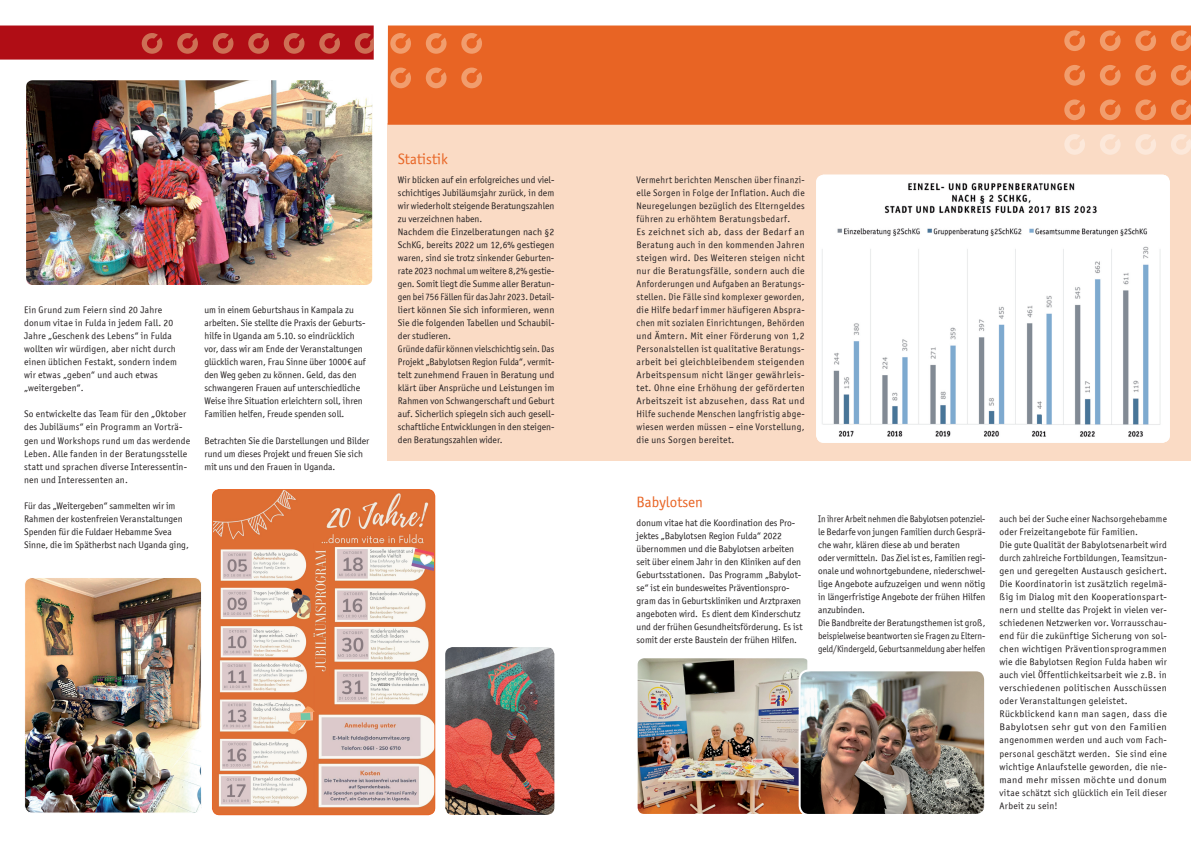
<style>
.page{position:relative;width:1191px;height:845px;background:#fff}
.page>*{position:absolute;margin:0;border:0;box-sizing:border-box;transform-origin:0 0}
.t1{font:15px "Officina Sans ITCTT Book";color:#e86424}
.t2{font:9.5px/13px "Officina Sans ITCTT Book";letter-spacing:.015em;color:#231f20}
.t3{font:9.5px/13px "Officina Sans ITCTT Book";letter-spacing:.015em;color:#231f20;scale:.95 1}
.t4{font:9.5px/13px "Officina Sans ITCTT Book";letter-spacing:.035em;color:#231f20;scale:.96 1}
.t5{font:9.5px/13px "Officina Sans ITCTT Book";letter-spacing:.015em;color:#231f20;scale:.92 1}
</style>
<div class="page">
<div style="left:388px;top:123px;width:803px;height:338px;background:#fadbc5"></div>
<div style="left:0;top:26px;width:374px;height:117px;background:#b00d15"></div>
<div style="left:388px;top:26px;width:803px;height:99px;background:#e86424"></div>
<svg style="left:142px;top:33px;width:20px;height:21px"></svg>
<svg style="left:177px;top:33px;width:21px;height:21px"></svg>
<svg style="left:213px;top:33px;width:20px;height:21px"></svg>
<svg style="left:248px;top:33px;width:21px;height:21px"></svg>
<svg style="left:284px;top:33px;width:20px;height:21px"></svg>
<svg style="left:319px;top:33px;width:21px;height:21px"></svg>
<svg style="left:355px;top:33px;width:19px;height:21px"></svg>
<svg style="left:390px;top:33px;width:21px;height:21px"></svg>
<svg style="left:426px;top:33px;width:20px;height:21px"></svg>
<svg style="left:461px;top:33px;width:21px;height:21px"></svg>
<svg style="left:390px;top:68px;width:21px;height:20px"></svg>
<svg style="left:426px;top:68px;width:20px;height:20px"></svg>
<svg style="left:461px;top:68px;width:21px;height:20px"></svg>
<svg style="left:1064px;top:30px;width:21px;height:21px"></svg>
<svg style="left:1100px;top:30px;width:20px;height:21px"></svg>
<svg style="left:1135px;top:30px;width:21px;height:21px"></svg>
<svg style="left:1171px;top:30px;width:20px;height:21px"></svg>
<svg style="left:1064px;top:65px;width:21px;height:21px"></svg>
<svg style="left:1100px;top:65px;width:20px;height:21px"></svg>
<svg style="left:1135px;top:65px;width:21px;height:21px"></svg>
<svg style="left:1171px;top:65px;width:20px;height:21px"></svg>
<svg style="left:1064px;top:99px;width:21px;height:21px"></svg>
<svg style="left:1100px;top:99px;width:20px;height:21px"></svg>
<svg style="left:1135px;top:99px;width:21px;height:21px"></svg>
<svg style="left:1171px;top:99px;width:20px;height:21px"></svg>
<svg style="left:1064px;top:134px;width:21px;height:21px"></svg>
<svg style="left:1100px;top:134px;width:20px;height:21px"></svg>
<svg style="left:1135px;top:134px;width:21px;height:21px"></svg>
<svg style="left:1171px;top:134px;width:20px;height:21px"></svg>
<div style="left:0;top:60px;width:374px;height:83px;background:#fff"></div>
<img style="left:637px;top:658px;width:348px;height:156px">
<img style="left:816px;top:175px;width:353px;height:268px">
<img style="left:24px;top:78px;width:350px;height:207px">
<img style="left:445px;top:647px;width:109px;height:168px">
<svg style="left:212px;top:489px;width:223px;height:326px"></svg>
<img style="left:24px;top:578px;width:178px;height:235px">
<p class="t2" style="left:24px;top:303px;width:154px">Ein Grund zum Feiern sind 20 Jahre donum vitae in Fulda in jedem Fall. 20<br>Jahre „Geschenk des Lebens“ in Fulda wollten wir würdigen, aber nicht durch einen üblichen Festakt, sondern indem wir etwas „geben“ und auch etwas „weitergeben“.</p>
<p class="t2" style="left:24px;top:408px;width:168px">So entwickelte das Team für den „Oktober des Jubiläums“ ein Programm an Vorträ&shy;gen und Workshops rund um das werdende Leben. Alle fanden in der Beratungsstelle statt und sprachen diverse Interessentin&shy;nen und Interessenten an.</p>
<p class="t2" style="left:24px;top:499px;width:166px">Für das „Weitergeben“ sammelten wir im Rahmen der kostenfreien Veranstaltungen Spenden für die Fuldaer Hebamme Svea Sinne, die im Spätherbst nach Uganda ging,</p>
<p class="t2" style="left:204px;top:303px;width:163px">um in einem Geburtshaus in Kampala zu arbeiten. Sie stellte die Praxis der Geburts&shy;hilfe in Uganda am 5.10. so eindrücklich vor, dass wir am Ende der Veranstaltungen glücklich waren, Frau Sinne über 1000€ auf den Weg geben zu können. Geld, das den schwangeren Frauen auf unterschiedliche Weise ihre Situation erleichtern soll, ihren Familien helfen, Freude spenden soll.</p>
<p class="t2" style="left:204px;top:434px;width:166px">Betrachten Sie die Darstellungen und Bilder rund um dieses Projekt und freuen Sie sich mit uns und den Frauen in Uganda.</p>
<h1 class="t1" style="left:398px;top:150px;width:51px">Statistik</h1>
<p class="t2" style="left:398px;top:173px;width:158px">Wir blicken auf ein erfolgreiches und viel&shy;schichtiges Jubiläumsjahr zurück, in dem wir wiederholt steigende Beratungszahlen zu verzeichnen haben.<br>Nachdem die Einzelberatungen nach §2<br>SchKG, bereits 2022 um 12,6% gestiegen waren, sind sie trotz sinkender Geburten&shy;rate 2023 nochmal um weitere 8,2% gestie&shy;gen. Somit liegt die Summe aller Beratun&shy;gen bei 756 Fällen für das Jahr 2023. Detail&shy;liert können Sie sich informieren, wenn Sie die folgenden Tabellen und Schaubil&shy;der studieren.<br>Gründe dafür können vielschichtig sein. Das Projekt „Babylotsen Region Fulda“, vermit&shy;telt zunehmend Frauen in Beratung und klärt über Ansprüche und Leistungen im Rahmen von Schwangerschaft und Geburt auf. Sicherlich spiegeln sich auch gesell&shy;schaftliche Entwicklungen in den steigen&shy;den Beratungszahlen wider.</p>
<p class="t4" style="left:636px;top:173px;width:177px">Vermehrt berichten Menschen über finanzi&shy;elle Sorgen in Folge der Inflation. Auch die Neuregelungen bezüglich des Elterngeldes führen zu erhöhtem Beratungsbedarf.<br>Es zeichnet sich ab, dass der Bedarf an Beratung auch in den kommenden Jahren steigen wird. Des Weiteren steigen nicht nur die Beratungsfälle, sondern auch die Anforderungen und Aufgaben an Beratungs&shy;stellen. Die Fälle sind komplexer geworden, die Hilfe bedarf immer häufigeren Abspra&shy;chen mit sozialen Einrichtungen, Behörden und Ämtern. Mit einer Förderung von 1,2<br>Personalstellen ist qualitative Beratungs&shy;arbeit bei gleichbleibendem steigenden Arbeitspensum nicht länger gewährleis&shy;tet. Ohne eine Erhöhung der geförderten Arbeitszeit ist abzusehen, dass Rat und Hilfe suchende Menschen langfristig abge&shy;wiesen werden müssen – eine Vorstellung, die uns Sorgen bereitet.</p>
<h1 class="t1" style="left:636px;top:493px;width:68px">Babylotsen</h1>
<p class="t2" style="left:636px;top:516px;width:167px">donum vitae hat die Koordination des Pro&shy;jektes „Babylotsen Region Fulda“ 2022 übernommen und die Babylotsen arbeiten seit über einem Jahr in den Kliniken auf den Geburtsstationen. Das Programm „Babylot&shy;se“ ist ein bundesweites Präventionspro&shy;gram das in Geburtskliniken und Arztpraxen angeboten wird. Es dient dem Kinderschutz und der frühen Gesundheitsförderung. Es ist somit der erste Baustein der frühen Hilfen.</p>
<p class="t5" style="left:818px;top:512px;width:183px">In ihrer Arbeit nehmen die Babylotsen potenziel&shy;le Bedarfe von jungen Familien durch Gesprä&shy;che wahr, klären diese ab und beraten<br>oder vermitteln. Das Ziel ist es, Familien regi&shy;onale und wohnortgebundene, niederschwel&shy;lige Angebote aufzuzeigen und wenn nötig in längerfristige Angebote der frühen Hilfen anzubinden.<br>Die Bandbreite der Beratungsthemen ist groß, beispielweise beantworten sie Fragen zu Eltern&shy;geld/Kindergeld, Geburtsanmeldung aber helfen</p>
<p class="t3" style="left:999px;top:512px;width:178px">auch bei der Suche einer Nachsorgehebamme oder Freizeitangebote für Familien.<br>Die gute Qualität der Babylotsenarbeit wird durch zahlreiche Fortbildungen, Teamsitzun&shy;gen und geregelten Austausch gesichert.<br>Die Koordinatorin ist zusätzlich regelmä&shy;ßig im Dialog mit den Kooperationspart&shy;nern und stellte das Projekt in vielen ver&shy;schiedenen Netzwerken vor. Vorrausschau&shy;end für die zukünftige Sicherung von sol&shy;chen wichtigen Präventionsprogrammen wie die Babylotsen Region Fulda haben wir auch viel Öffentlichkeitsarbeit wie z.B. in verschiedenen politischen Ausschüssen oder Veranstaltungen geleistet.<br>Rückblickend kann man sagen, dass die Babylotsen sehr gut von den Familien angenommen werden und auch vom Fach&shy;personal geschätzt werden. Sie sind eine wichtige Anlaufstelle geworden, die nie&shy;mand mehr missen möchte und donum vitae schätzt sich glücklich ein Teil dieser Arbeit zu sein!</p>
</div>
